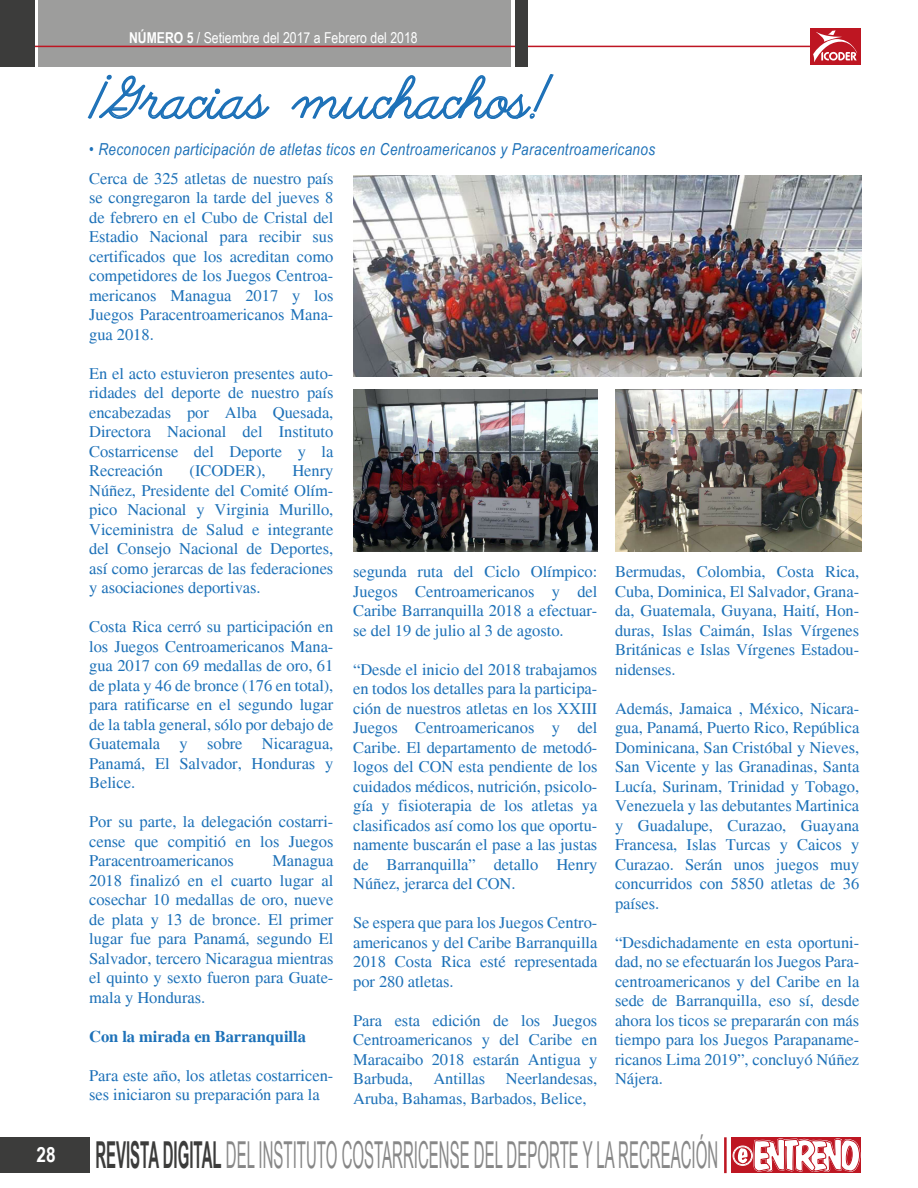
<style>
.page{position:relative;width:918px;height:1188px;background:#fff}
.page>*{position:absolute;margin:0;border:0;box-sizing:border-box;transform-origin:0 0}
.t1{font:45px "Abc Cursive";letter-spacing:-.01em;color:#1d71b8}
.t2{font:37.2px "Arial Narrow";color:#878787;scale:.49 1}
.t3{font:16.5px/19.5px "Times";letter-spacing:-.005em;color:#1d71b8;text-align:justify}
.t4{font:italic 16.5px "Arial Narrow";letter-spacing:.025em;color:#1d71b8}
.t5{font:700 16.5px "Times";letter-spacing:-.005em;color:#1d71b8}
.t6{font:15px "Arial Narrow";color:#fff}
.s1{font-weight:700}
.s2{font-weight:700;color:#3c3c3b}
</style>
<div class="page">
<div style="left:39px;top:0;width:472px;height:67px;background:#9d9d9c"></div>
<svg style="left:732px;top:1137px;width:6px;height:36px"></svg>
<svg style="left:738px;top:1137px;width:123px;height:36px"></svg>
<div style="left:733px;top:1146px;width:20px;height:20px;border:1px solid #fff;border-radius:50%"></div>
<div style="left:734px;top:1147px;width:18px;height:18px;border:1px solid #fff;border-radius:50%"></div>
<hr style="left:724px;top:1137px;width:3px;height:36px;background:#be1622">
<div style="left:0;top:1137px;width:90px;height:36px;background:#3c3c3b"></div>
<hr style="left:0;top:46px;width:858px;height:1px;background:#be1622">
<div style="left:810px;top:28px;width:50px;height:37px;background:#be1622"></div>
<svg style="left:813px;top:30px;width:44px;height:32px"></svg>
<div style="left:0;top:0;width:35px;height:67px;background:#3c3c3b"></div>
<div style="left:515px;top:0;width:13px;height:67px;background:#3c3c3b"></div>
<svg style="left:87px;top:74px;width:183px;height:46px"></svg>
<svg style="left:291px;top:74px;width:263px;height:46px"></svg>
<img style="left:353px;top:175px;width:508px;height:202px">
<img style="left:353px;top:389px;width:244px;height:163px">
<img style="left:615px;top:389px;width:246px;height:163px">
<p class="t6" style="left:129px;top:26px;width:290px"><span class="s1">NÚMERO 5</span> / Setiembre del 2017 a Febrero del 2018</p>
<h1 class="t1" style="left:87px;top:68px;width:459px">¡Gracias muchachos!</h1>
<p class="t4" style="left:89px;top:138px;width:568px">• Reconocen participación de atletas ticos en Centroamericanos y Paracentroamericanos</p>
<p class="t3" style="left:89px;top:169px;width:246px">Cerca de 325 atletas de nuestro país se congregaron la tarde del jueves 8 de febrero en el Cubo de Cristal del Estadio Nacional para recibir sus certificados que los acreditan como competidores de los Juegos Centroa&shy;mericanos Managua 2017 y los Juegos Paracentroamericanos Mana&shy;gua 2018.</p>
<p class="t3" style="left:89px;top:364px;width:246px">En el acto estuvieron presentes auto&shy;ridades del deporte de nuestro país encabezadas por Alba Quesada, Directora Nacional del Instituto Costarricense del Deporte y la Recreación</p>
<p class="t3" style="left:190px;top:461px;width:78px">(ICODER),</p>
<p class="t3" style="left:89px;top:461px;width:246px;text-indent:203px">Henry Núñez, Presidente del Comité Olím&shy;pico Nacional y Virginia Murillo, Viceministra de Salud e integrante del Consejo Nacional de Deportes, así como jerarcas de las federaciones y asociaciones deportivas.</p>
<p class="t3" style="left:89px;top:617px;width:246px">Costa Rica cerró su participación en los Juegos Centroamericanos Mana&shy;gua 2017 con 69 medallas de oro, 61 de plata y 46 de bronce (176 en total), para ratificarse en el segundo lugar de la tabla general, sólo por debajo de Guatemala y sobre Nicaragua, Panamá, El Salvador, Honduras y Belice.</p>
<p class="t3" style="left:89px;top:812px;width:246px">Por su parte, la delegación costarri&shy;cense que compitió en los Juegos Paracentroamericanos</p>
<p class="t3" style="left:89px;top:851px;width:246px;text-indent:183px">Managua 2018 finalizó en el cuarto lugar al cosechar 10 medallas de oro, nueve de plata y 13 de bronce. El primer lugar fue para Panamá, segundo El Salvador, tercero Nicaragua mientras el quinto y sexto fueron para Guate&shy;mala y Honduras.</p>
<p class="t5" style="left:89px;top:1027px;width:218px">Con la mirada en Barranquilla</p>
<p class="t3" style="left:89px;top:1066px;width:246px">Para este año, los atletas costarricen&shy;ses iniciaron su preparación para la</p>
<p class="t3" style="left:353px;top:562px;width:246px">segunda ruta del Ciclo Olímpico:<br>Juegos Centroamericanos y del Caribe Barranquilla 2018 a efectuar&shy;se del 19 de julio al 3 de agosto.</p>
<p class="t3" style="left:353px;top:660px;width:246px">“Desde el inicio del 2018 trabajamos en todos los detalles para la participa&shy;ción de nuestros atletas en los XXIII Juegos Centroamericanos y del Caribe. El departamento de metodó&shy;logos del CON esta pendiente de los cuidados médicos, nutrición, psicolo&shy;gía y fisioterapia de los atletas ya clasificados así como los que oportu&shy;namente buscarán el pase a las justas de Barranquilla” detallo Henry Núñez, jerarca del CON.</p>
<p class="t3" style="left:353px;top:913px;width:246px">Se espera que para los Juegos Centro&shy;americanos y del Caribe Barranquilla 2018 Costa Rica esté representada por 280 atletas.</p>
<p class="t3" style="left:353px;top:1011px;width:246px">Para esta edición de los Juegos Centroamericanos y del Caribe en Maracaibo 2018 estarán Antigua y Barbuda, Antillas Neerlandesas, Aruba, Bahamas, Barbados, Belice,</p>
<p class="t3" style="left:615px;top:562px;width:246px">Bermudas, Colombia, Costa Rica, Cuba, Dominica, El Salvador, Grana&shy;da, Guatemala, Guyana, Haití, Hon&shy;duras, Islas Caimán, Islas Vírgenes Británicas e Islas Vírgenes Estadou&shy;nidenses.</p>
<p class="t3" style="left:615px;top:699px;width:246px">Además, Jamaica , México, Nicara&shy;gua, Panamá, Puerto Rico, República Dominicana, San Cristóbal y Nieves, San Vicente y las Granadinas, Santa Lucía, Surinam, Trinidad y Tobago, Venezuela y las debutantes Martinica y Guadalupe, Curazao, Guayana Francesa, Islas Turcas y Caicos y Curazao. Serán unos juegos muy concurridos con 5850 atletas de 36 países.</p>
<p class="t3" style="left:615px;top:933px;width:246px">“Desdichadamente en esta oportuni&shy;dad, no se efectuarán los Juegos Para&shy;centroamericanos y del Caribe en la sede de Barranquilla, eso sí, desde ahora los ticos se prepararán con más tiempo para los Juegos Parapaname&shy;ricanos Lima 2019”, concluyó Núñez Nájera.</p>
<h2 class="t2" style="left:36px;top:1128px;width:1393px"><sup>28</sup> <span class="s2">REVISTA DIGITAL</span> DEL INSTITUTO COSTARRICENSE DEL DEPORTE Y LA RECREACIÓN</h2>
</div>
